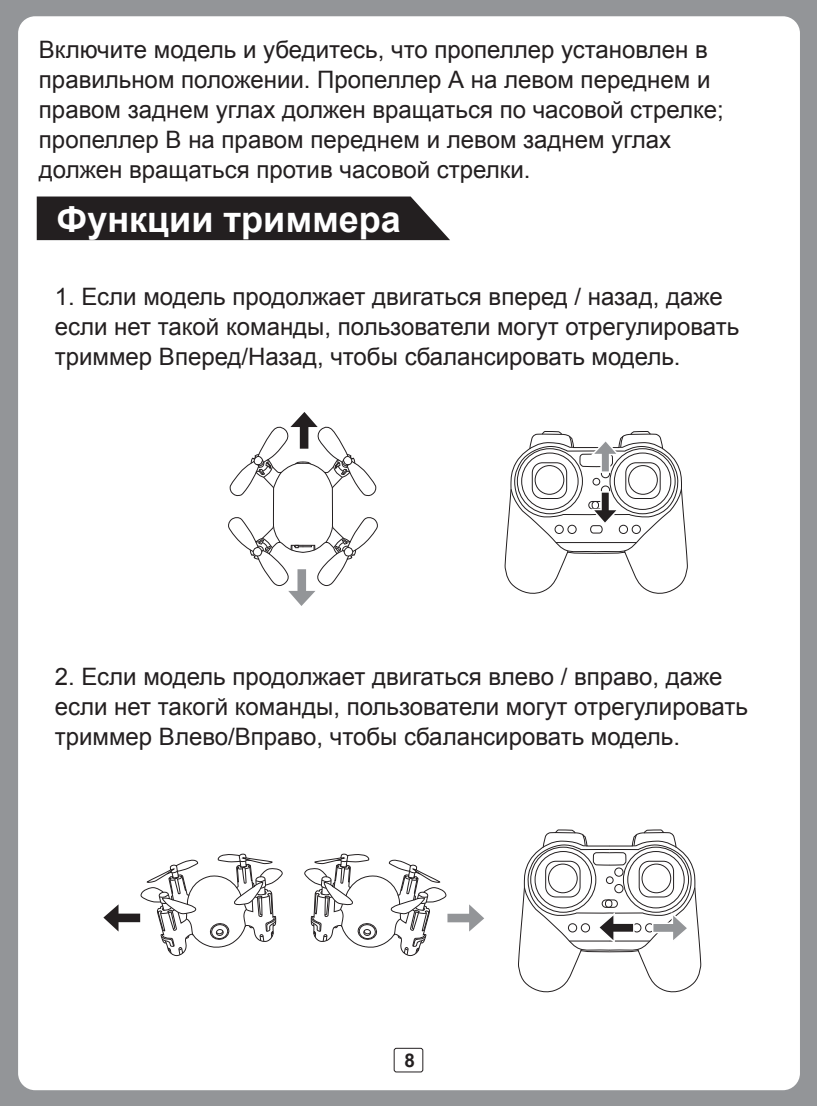
<style>
.page{position:relative;width:817px;height:1106px;background:#fff}
.page>*{position:absolute;margin:0;border:0;box-sizing:border-box;transform-origin:0 0}
.t1{font:700 36px "Arial";color:#fff}
.t2{font:24px/30px "Arial";color:#231f20}
.t3{font:700 18.9px "Arial";color:#231f20}
</style>
<div class="page">
<div style="left:0;top:0;width:816px;height:1106px;background:#939598"></div>
<div style="left:18px;top:16px;width:781px;height:1074px;background:#fff;border-radius:17px"></div>
<div style="left:393px;top:1047px;width:30px;height:25px;border:1px solid #231f20;border-radius:2px"></div>
<svg style="left:37px;top:196px;width:413px;height:44px;background:#2f2c2d"></svg>
<svg style="left:505px;top:431px;width:183px;height:163px"></svg>
<svg style="left:518px;top:829px;width:183px;height:164px"></svg>
<svg style="left:228px;top:412px;width:150px;height:194px"></svg>
<svg style="left:304px;top:853px;width:180px;height:103px"></svg>
<svg style="left:103px;top:853px;width:180px;height:103px"></svg>
<p class="t2" style="left:39px;top:35px;width:686px">Включите модель и убедитесь, что пропеллер установлен в правильном положении. Пропеллер А на левом переднем и правом заднем углах должен вращаться по часовой стрелке; пропеллер B на правом переднем и левом заднем углах должен вращаться против часовой стрелки.</p>
<h1 class="t1" style="left:57px;top:195px;width:346px">Функции триммера</h1>
<p class="t2" style="left:55px;top:282px;width:685px">1. Если модель продолжает двигаться вперед / назад, даже если нет такой команды, пользователи могут отрегулировать триммер Вперед/Назад, чтобы сбалансировать модель.</p>
<p class="t2" style="left:55px;top:661px;width:694px">2. Если модель продолжает двигаться влево / вправо, даже если нет такогй команды, пользователи могут отрегулировать триммер Влево/Вправо, чтобы сбалансировать модель.</p>
<p class="t3" style="left:404px;top:1048px;width:12px">8</p>
</div>
